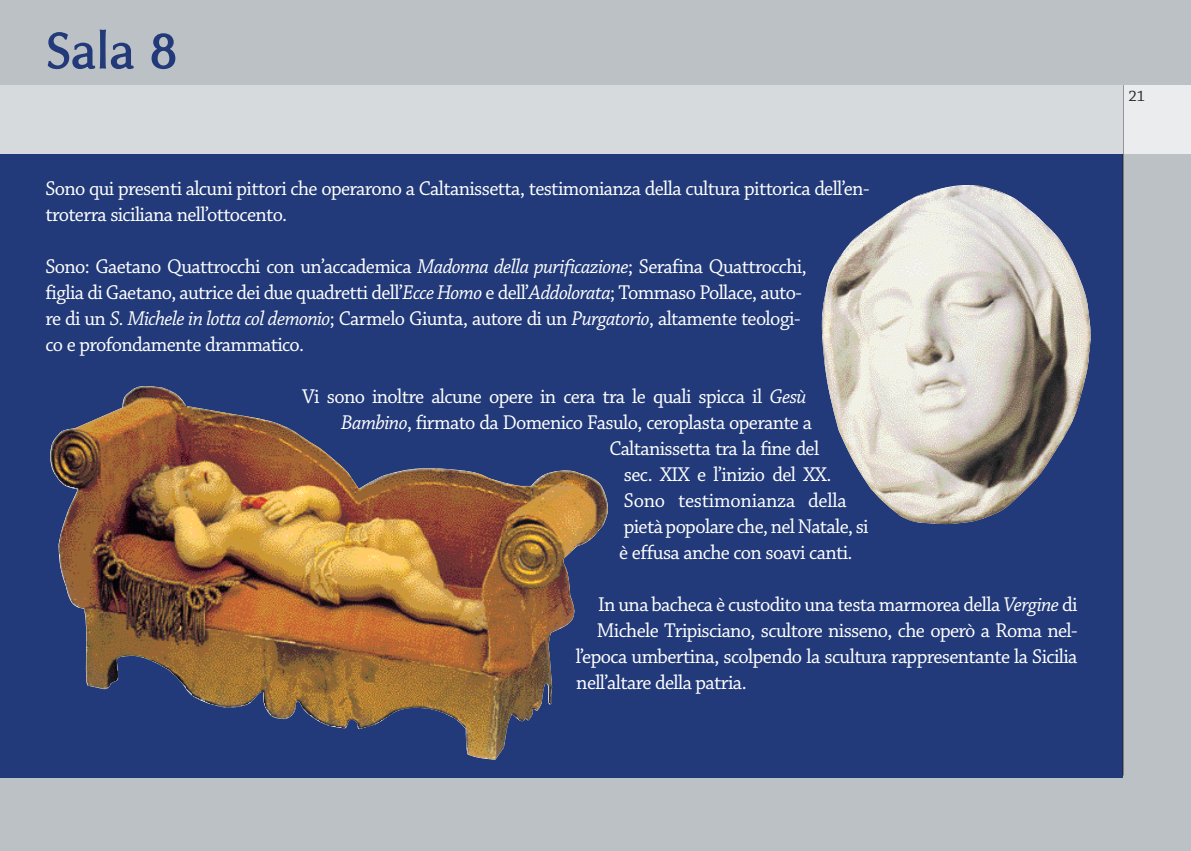
<style>
.page{position:relative;width:1191px;height:851px;background:#fff}
.page>*{position:absolute;margin:0;border:0;box-sizing:border-box;transform-origin:0 0}
.t1{font:50px "CG Omega";color:#223a79}
.t2{font:21px/26px "Chaparral Pro";letter-spacing:-.03em;color:#fff}
.t3{font:21px "Chaparral Pro";letter-spacing:-.01em;color:#fff}
.t4{font:16px "Chaparral Pro";color:#272627}
.s1{font-style:italic}
</style>
<div class="page">
<div style="left:0;top:0;width:1191px;height:850px;background:#bcc1c5"></div>
<div style="left:0;top:153px;width:1123px;height:624px;background:#223a79"></div>
<div style="left:1123px;top:85px;width:68px;height:68px;background:#ebeced"></div>
<hr style="left:1122px;top:85px;width:1px;height:690px;background:#272627">
<div style="left:0;top:85px;width:1123px;height:68px;background:#d7dadc"></div>
<img style="left:821px;top:185px;width:270px;height:339px">
<img style="left:50px;top:386px;width:558px;height:373px">
<h1 class="t1" style="left:46px;top:21px;width:133px">Sala 8</h1>
<p class="t2" style="left:45px;top:177px;width:825px">Sono qui presenti alcuni pittori che operarono a Caltanissetta, testimonianza della cultura pittorica dell’en&shy;troterra siciliana nell’ottocento.</p>
<p class="t2" style="left:45px;top:255px;width:763px">Sono: Gaetano Quattrocchi con un’accademica <span class="s1">Madonna della purificazione</span>; Serafina Quattrocchi, figlia di Gaetano, autrice dei due quadretti dell’<span class="s1">Ecce Homo</span> e dell’<span class="s1">Addolorata</span>; Tommaso Pollace, auto&shy;re di un <span class="s1">S. Michele in lotta col demonio</span>; Carmelo Giunta, autore di un <span class="s1">Purgatorio</span>, altamente teologi&shy;co e profondamente drammatico.</p>
<p class="t2" style="left:302px;top:385px;width:506px">Vi sono inoltre alcune opere in cera tra le quali spicca il <span class="s1">Gesù</span></p>
<p class="t2" style="left:341px;top:411px;width:472px"><span class="s1">Bambino</span>, firmato da Domenico Fasulo, ceroplasta operante a</p>
<p class="t2" style="left:609px;top:437px;width:211px">Caltanissetta tra la fine del</p>
<p class="t2" style="left:624px;top:463px;width:209px">sec. XIX e l’inizio del XX.</p>
<p class="t3" style="left:624px;top:492px;width:224px">Sono testimonianza della</p>
<p class="t2" style="left:624px;top:515px;width:246px">pietà popolare che, nel Natale, si</p>
<p class="t2" style="left:619px;top:541px;width:235px">è effusa anche con soavi canti.</p>
<p class="t2" style="left:598px;top:593px;width:481px">In una bacheca è custodito una testa marmorea della <span class="s1">Vergine</span> di</p>
<p class="t2" style="left:597px;top:619px;width:482px">Michele Tripisciano, scultore nisseno, che operò a Roma nel-</p>
<p class="t2" style="left:575px;top:645px;width:503px">l’epoca umbertina, scolpendo la scultura rappresentante la Sicilia</p>
<p class="t2" style="left:576px;top:671px;width:172px">nell’altare della patria.</p>
<p class="t4" style="left:1128px;top:90px;width:18px">21</p>
</div>
